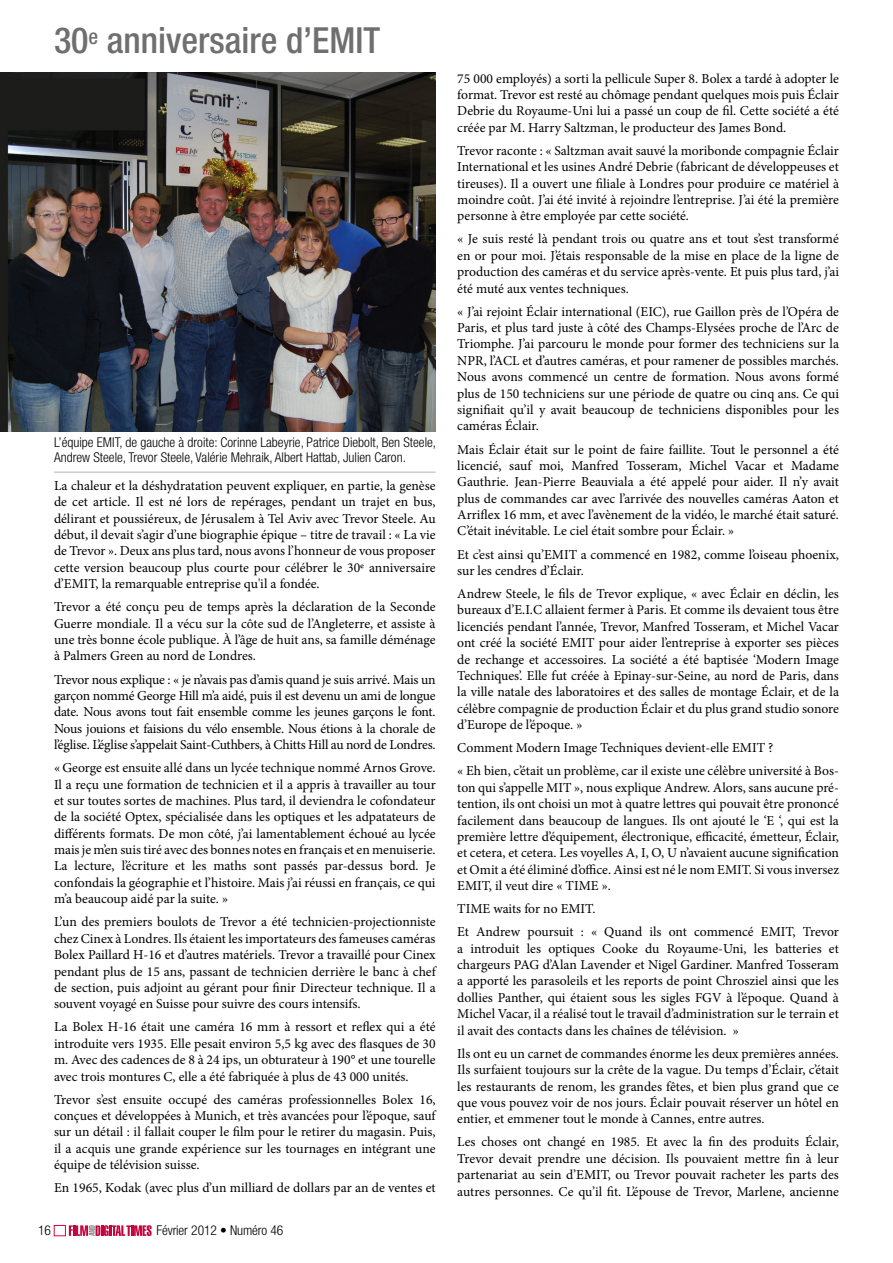
<style>
.page{position:relative;width:893px;height:1263px;background:#fff}
.page>*{position:absolute;margin:0;border:0;box-sizing:border-box;transform-origin:0 0}
.t1{font:500 condensed 36px "Helvetica Neue LT Std";color:#706f6f}
.t2{font:13.65px/16.4px "Minion Pro";letter-spacing:-.005em;color:#000;text-align:justify}
.t3{font:300 condensed 13.5px/15px "Helvetica Neue LT Std";color:#000}
</style>
<div class="page">
<svg style="left:69px;top:1225px;width:83px;height:11px"></svg>
<div style="left:54px;top:1225px;width:12px;height:11px;border:1px solid #e40042"></div>
<img style="left:0;top:73px;width:436px;height:358px">
<hr style="left:54px;top:472px;width:382px;height:1px;background:#b3b2b2">
<h1 class="t1" style="left:54px;top:18px;width:328px">30<sup>e</sup> anniversaire d’EMIT</h1>
<p class="t3" style="left:54px;top:435px;width:384px">L’équipe EMIT, de gauche à droite: Corinne Labeyrie, Patrice Diebolt, Ben Steele,<br>Andrew Steele, Trevor Steele, Valérie Mehraik, Albert Hattab, Julien Caron.</p>
<p class="t2" style="left:54px;top:477px;width:383px">La chaleur et la déshydratation peuvent expliquer, en partie, la genèse de cet article. Il est né lors de repérages, pendant un trajet en bus, délirant et poussiéreux, de Jérusalem à Tel Aviv avec Trevor Steele. Au début, il devait s’agir d’une biographie épique – titre de travail : « La vie de Trevor ». Deux ans plus tard, nous avons l’honneur de vous proposer cette version beaucoup plus courte pour célébrer le 30e anniversaire d’EMIT, la remarquable entreprise qu'il a fondée.</p>
<p class="t2" style="left:54px;top:599px;width:383px">Trevor a été conçu peu de temps après la déclaration de la Seconde Guerre mondiale. Il a vécu sur la côte sud de l’Angleterre, et assiste à une très bonne école publique. À l’âge de huit ans, sa famille déménage à Palmers Green au nord de Londres.</p>
<p class="t2" style="left:54px;top:671px;width:383px">Trevor nous explique : « je n’avais pas d’amis quand je suis arrivé. Mais un garçon nommé George Hill m’a aidé, puis il est devenu un ami de longue date. Nous avons tout fait ensemble comme les jeunes garçons le font.<br>Nous jouions et faisions du vélo ensemble. Nous étions à la chorale de l’église. L’église s’appelait Saint-Cuthbers, à Chitts Hill au nord de Londres.</p>
<p class="t2" style="left:54px;top:760px;width:383px">« George est ensuite allé dans un lycée technique nommé Arnos Grove.<br>Il a reçu une formation de technicien et il a appris à travailler au tour et sur toutes sortes de machines. Plus tard, il deviendra le cofondateur de la société Optex, spécialisée dans les optiques et les adpatateurs de différents formats. De mon côté, j’ai lamentablement échoué au lycée mais je m’en suis tiré avec des bonnes notes en français et en menuiserie.<br>La lecture, l’écriture et les maths sont passés par-dessus bord. Je confondais la géographie et l’histoire. Mais j’ai réussi en français, ce qui m’a beaucoup aidé par la suite. »</p>
<p class="t2" style="left:54px;top:914px;width:383px">L’un des premiers boulots de Trevor a été technicien-projectionniste chez Cinex à Londres. Ils étaient les importateurs des fameuses caméras Bolex Paillard H-16 et d’autres matériels. Trevor a travaillé pour Cinex pendant plus de 15 ans, passant de technicien derrière le banc à chef de section, puis adjoint au gérant pour finir Directeur technique. Il a souvent voyagé en Suisse pour suivre des cours intensifs.</p>
<p class="t2" style="left:54px;top:1019px;width:383px">La Bolex H-16 était une caméra 16 mm à ressort et reflex qui a été introduite vers 1935. Elle pesait environ 5,5 kg avec des flasques de 30 m. Avec des cadences de 8 à 24 ips, un obturateur à 190° et une tourelle avec trois montures C, elle a été fabriquée à plus de 43 000 unités.</p>
<p class="t2" style="left:54px;top:1091px;width:383px">Trevor s’est ensuite occupé des caméras professionnelles Bolex 16, conçues et développées à Munich, et très avancées pour l’époque, sauf sur un détail : il fallait couper le film pour le retirer du magasin. Puis, il a acquis une grande expérience sur les tournages en intégrant une équipe de télévision suisse.</p>
<p class="t2" style="left:54px;top:1180px;width:383px">En 1965, Kodak (avec plus d’un milliard de dollars par an de ventes et</p>
<p class="t3" style="left:38px;top:1222px;width:14px">16</p>
<p class="t3" style="left:157px;top:1222px;width:128px">Février 2012 • Numéro 46</p>
<p class="t2" style="left:457px;top:70px;width:383px">75 000 employés) a sorti la pellicule Super 8. Bolex a tardé à adopter le format. Trevor est resté au chômage pendant quelques mois puis Éclair Debrie du Royaume-Uni lui a passé un coup de fil. Cette société a été créée par M. Harry Saltzman, le producteur des James Bond.</p>
<p class="t2" style="left:457px;top:142px;width:383px">Trevor raconte : « Saltzman avait sauvé la moribonde compagnie Éclair International et les usines André Debrie (fabricant de développeuses et tireuses). Il a ouvert une filiale à Londres pour produire ce matériel à moindre coût. J’ai été invité à rejoindre l’entreprise. J’ai été la première personne à être employée par cette société.</p>
<p class="t2" style="left:457px;top:231px;width:383px">« Je suis resté là pendant trois ou quatre ans et tout s’est transformé en or pour moi. J’étais responsable de la mise en place de la ligne de production des caméras et du service après-vente. Et puis plus tard, j’ai été muté aux ventes techniques.</p>
<p class="t2" style="left:457px;top:303px;width:383px">« J’ai rejoint Éclair international (EIC), rue Gaillon près de l’Opéra de Paris, et plus tard juste à côté des Champs-Elysées proche de l’Arc de Triomphe. J’ai parcouru le monde pour former des techniciens sur la NPR, l’ACL et d’autres caméras, et pour ramener de possibles marchés.<br>Nous avons commencé un centre de formation. Nous avons formé plus de 150 techniciens sur une période de quatre ou cinq ans. Ce qui signifiait qu’il y avait beaucoup de techniciens disponibles pour les caméras Éclair.</p>
<p class="t2" style="left:457px;top:441px;width:383px">Mais Éclair était sur le point de faire faillite. Tout le personnel a été licencié, sauf moi, Manfred Tosseram, Michel Vacar et Madame Gauthrie. Jean-Pierre Beauviala a été appelé pour aider. Il n’y avait plus de commandes car avec l’arrivée des nouvelles caméras Aaton et Arriflex 16 mm, et avec l’avènement de la vidéo, le marché était saturé.<br>C’était inévitable. Le ciel était sombre pour Éclair. »</p>
<p class="t2" style="left:457px;top:546px;width:383px">Et c’est ainsi qu’EMIT a commencé en 1982, comme l’oiseau phoenix, sur les cendres d’Éclair.</p>
<p class="t2" style="left:457px;top:586px;width:383px">Andrew Steele, le fils de Trevor explique, « avec Éclair en déclin, les bureaux d’E.I.C allaient fermer à Paris. Et comme ils devaient tous être licenciés pendant l’année, Trevor, Manfred Tosseram, et Michel Vacar ont créé la société EMIT pour aider l’entreprise à exporter ses pièces de rechange et accessoires. La société a été baptisée ‘Modern Image Techniques’. Elle fut créée à Epinay-sur-Seine, au nord de Paris, dans la ville natale des laboratoires et des salles de montage Éclair, et de la célèbre compagnie de production Éclair et du plus grand studio sonore d’Europe de l’époque. »</p>
<p class="t2" style="left:457px;top:736px;width:383px;line-height:23.1px">Comment Modern Image Techniques devient-elle EMIT ?<br>« Eh bien, c’était un problème, car il existe une célèbre université à Bos-</p>
<p class="t2" style="left:457px;top:779px;width:383px">ton qui s’appelle MIT », nous explique Andrew. Alors, sans aucune pré&shy;tention, ils ont choisi un mot à quatre lettres qui pouvait être prononcé facilement dans beaucoup de langues. Ils ont ajouté le ‘E ‘, qui est la première lettre d’équipement, électronique, efficacité, émetteur, Éclair, et cetera, et cetera. Les voyelles A, I, O, U n’avaient aucune signification et Omit a été éliminé d’office. Ainsi est né le nom EMIT. Si vous inversez EMIT, il veut dire « TIME ».</p>
<p class="t2" style="left:457px;top:897px;width:383px;line-height:23.1px">TIME waits for no EMIT.<br>Et Andrew poursuit : « Quand ils ont commencé EMIT, Trevor</p>
<p class="t2" style="left:457px;top:940px;width:383px">a introduit les optiques Cooke du Royaume-Uni, les batteries et chargeurs PAG d’Alan Lavender et Nigel Gardiner. Manfred Tosseram a apporté les parasoleils et les reports de point Chrosziel ainsi que les dollies Panther, qui étaient sous les sigles FGV à l’époque. Quand à Michel Vacar, il a réalisé tout le travail d’administration sur le terrain et il avait des contacts dans les chaînes de télévision. »</p>
<p class="t2" style="left:457px;top:1045px;width:383px">Ils ont eu un carnet de commandes énorme les deux premières années.<br>Ils surfaient toujours sur la crête de la vague. Du temps d’Éclair, c’était les restaurants de renom, les grandes fêtes, et bien plus grand que ce que vous pouvez voir de nos jours. Éclair pouvait réserver un hôtel en entier, et emmener tout le monde à Cannes, entre autres.</p>
<p class="t2" style="left:457px;top:1134px;width:383px">Les choses ont changé en 1985. Et avec la fin des produits Éclair, Trevor devait prendre une décision. Ils pouvaient mettre fin à leur partenariat au sein d’EMIT, ou Trevor pouvait racheter les parts des autres personnes. Ce qu’il fit. L’épouse de Trevor, Marlene, ancienne</p>
</div>
